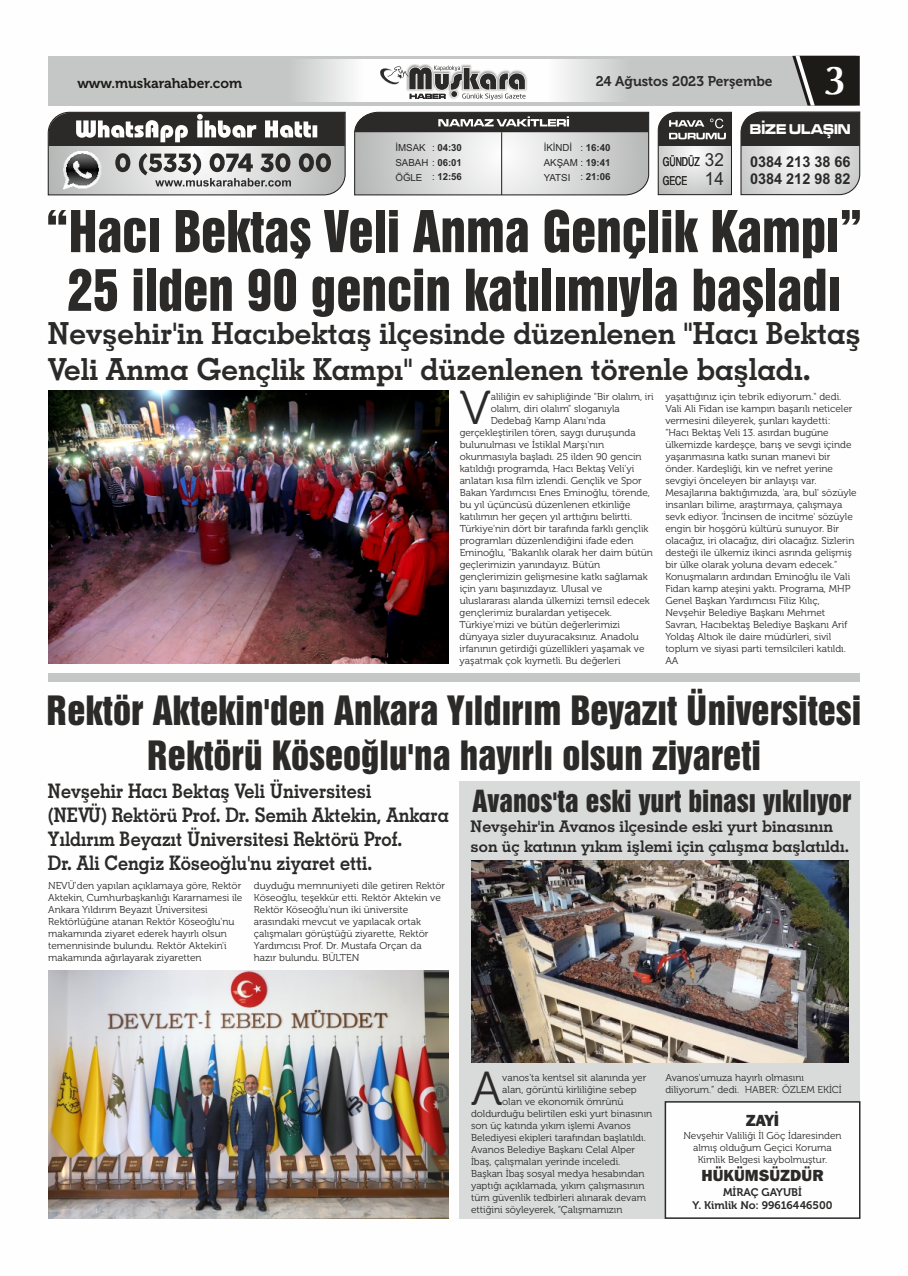
<style>
.page{position:relative;width:908px;height:1276px;background:#fff}
.page>*{position:absolute;margin:0;border:0;box-sizing:border-box;transform-origin:0 0}
.t1{font:52.6px/58.7px "Swiss 921 BT";color:#2b2a29;text-align:center}
.t2{font:47.5px "Museo 300";color:#2b2a29}
.t3{font:700 40.7px "Optima";color:#fefefe}
.t4{font:36.9px/45px "Swiss 921 BT";color:#2b2a29;text-align:center}
.t5{font:30.4px/36.5px "Geometric Slabserif 703 Bold BT";color:#2b2a29}
.t6{font:27.8px "Swiss 921 BT";color:#2b2a29}
.t7{font:20.1px/24px "Geometric Slabserif 703 Bold BT";color:#2b2a29;scale:.9 1}
.t8{font:16.1px/19.3px "Geometric Slabserif 703 Bold BT";color:#2b2a29}
.t9{font:800 16px "Franklin Gothic IT Cby BT";color:#2b2a29}
.t10{font:700 15px/17.1px "Arial Narrow";color:#2b2a29;scale:1.17 1}
.t11{font:14.7px "Microgramma D Bold Exte";color:#fefefe;scale:.85 1}
.t12{font:14px "Museo 700";color:#2b2a29}
.t13{font:14px "Museo 700";color:#1c1b17}
.t14{font:condensed 12.3px "Helvetica";color:#2b2a29;scale:.86 1}
.t15{font:11px/13.2px "Museo 700";color:#2b2a29;text-align:center}
.t16{font:10px/12px "Museo 300";color:#2b2a29}
.t17{font:9.7px/14.8px "Arial";color:#2b2a29}
.t18{font:700 9.7px "Arial";color:#2b2a29}
.s1{font-weight:700}
.s2{font-weight:400}
.s3{font-family:"Arial";font-stretch:normal;font-size:18px}
</style>
<div class="page">
<svg style="left:47px;top:111px;width:299px;height:85px;background:#90908f"></svg>
<svg style="left:354px;top:111px;width:295px;height:85px;background:#b1b1b1"></svg>
<svg style="left:657px;top:111px;width:75px;height:85px;background:#9e9e9d"></svg>
<div style="left:48px;top:56px;width:811px;height:50px;background:#c5c6c6"></div>
<img style="left:303px;top:60px;width:312px;height:41px">
<svg style="left:740px;top:56px;width:120px;height:140px"></svg>
<img style="left:406px;top:64px;width:121px;height:36px">
<svg style="left:378px;top:66px;width:148px;height:36px;background:#aeadad"></svg>
<div style="left:48px;top:673px;width:811px;height:9px;background:#c5c6c6"></div>
<img style="left:48px;top:970px;width:400px;height:248px">
<div style="left:459px;top:780px;width:400px;height:438px;background:#d9dada"></div>
<div style="left:663px;top:1100px;width:197px;height:119px;background:#fefefe"></div>
<img style="left:471px;top:860px;width:377px;height:203px">
<img style="left:48px;top:390px;width:400px;height:274px">
<h3 class="t13" style="left:77px;top:78px;width:166px">www.muskarahaber.com</h3>
<h3 class="t12" style="left:595px;top:75px;width:178px">24 Ağustos 2023 Perşembe</h3>
<h3 class="t3" style="left:822px;top:62px;width:26px">3</h3>
<p class="t17" style="left:395px;top:141px;width:68px">İMSAK<br>SABAH : <span class="s1">06:01</span></p>
<p class="t17" style="left:543px;top:141px;width:68px">İKİNDİ<br>AKŞAM : <span class="s1">19:41</span></p>
<p class="t18" style="left:432px;top:144px;width:31px"><span class="s2">:</span> 04:30</p>
<p class="t18" style="left:580px;top:144px;width:32px"><span class="s2">:</span> 16:40</p>
<p class="t17" style="left:395px;top:171px;width:68px">ÖĞLE : <span class="s1">12:56</span></p>
<p class="t17" style="left:543px;top:171px;width:68px">YATSI : <span class="s1">21:06</span></p>
<h3 class="t11" style="left:749px;top:122px;width:120px">BİZE ULAŞIN</h3>
<p class="t14" style="left:662px;top:157px;width:73px">GÜNDÜZ <span class="s3">32</span></p>
<h3 class="t10" style="left:749px;top:155px;width:87px">0384 213 38 66<br>0384 212 98 82</h3>
<p class="t14" style="left:662px;top:176px;width:73px">GECE <span class="s3">14</span></p>
<h1 class="t1" style="left:46px;top:209px;width:817px">“Hacı Bektaş Veli Anma Gençlik Kampı”<br>25 ilden 90 gencin katılımıyla başladı</h1>
<h3 class="t5" style="left:48px;top:318px;width:814px">Nevşehir'in Hacıbektaş ilçesinde düzenlenen "Hacı Bektaş<br>Veli Anma Gençlik Kampı" düzenlenen törenle başladı.</h3>
<h2 class="t2" style="left:459px;top:388px;width:33px">V</h2>
<p class="t16" style="left:490px;top:391px;width:164px">aliliğin ev sahipliğinde "Bir olalım, iri</p>
<p class="t16" style="left:490px;top:403px;width:131px">olalım, diri olalım" sloganıyla</p>
<p class="t16" style="left:490px;top:415px;width:116px">Dedebağ Kamp Alanı'nda</p>
<p class="t16" style="left:459px;top:427px;width:177px">gerçekleştirilen tören, saygı duruşunda</p>
<p class="t16" style="left:459px;top:439px;width:146px">bulunulması ve İstiklal Marşı'nın</p>
<p class="t16" style="left:459px;top:451px;width:183px">okunmasıyla başladı. 25 ilden 90 gencin</p>
<p class="t16" style="left:459px;top:463px;width:176px">katıldığı programda, Hacı Bektaş Veli'yi</p>
<p class="t16" style="left:459px;top:475px;width:184px">anlatan kısa film izlendi. Gençlik ve Spor</p>
<p class="t16" style="left:459px;top:487px;width:192px">Bakan Yardımcısı Enes Eminoğlu, törende,</p>
<p class="t16" style="left:459px;top:499px;width:172px">bu yıl üçüncüsü düzenlenen etkinliğe</p>
<p class="t16" style="left:459px;top:511px;width:174px">katılımın her geçen yıl arttığını belirtti.</p>
<p class="t16" style="left:459px;top:523px;width:190px">Türkiye'nin dört bir tarafında farklı gençlik</p>
<p class="t16" style="left:459px;top:535px;width:175px">programları düzenlendiğini ifade eden</p>
<p class="t16" style="left:459px;top:547px;width:195px">Eminoğlu, "Bakanlık olarak her daim bütün</p>
<p class="t16" style="left:459px;top:559px;width:142px">geçlerimizin yanındayız. Bütün</p>
<p class="t16" style="left:459px;top:571px;width:189px">gençlerimizin gelişmesine katkı sağlamak</p>
<p class="t16" style="left:459px;top:583px;width:144px">için yanı başınızdayız. Ulusal ve</p>
<p class="t16" style="left:459px;top:595px;width:192px">uluslararası alanda ülkemizi temsil edecek</p>
<p class="t16" style="left:459px;top:607px;width:154px">gençlerimiz buralardan yetişecek.</p>
<p class="t16" style="left:459px;top:619px;width:162px">Türkiye'mizi ve bütün değerlerimizi</p>
<p class="t16" style="left:459px;top:631px;width:181px">dünyaya sizler duyuracaksınız. Anadolu</p>
<p class="t16" style="left:459px;top:643px;width:186px">irfanının getirdiği güzellikleri yaşamak ve</p>
<p class="t16" style="left:459px;top:655px;width:162px">yaşatmak çok kıymetli. Bu değerleri</p>
<p class="t16" style="left:665px;top:391px;width:193px">yaşattığınız için tebrik ediyorum." dedi.<br>Vali Ali Fidan ise kampın başarılı neticeler vermesini dileyerek, şunları kaydetti: "Hacı Bektaş Veli 13. asırdan bugüne ülkemizde kardeşçe, barış ve sevgi içinde yaşanmasına katkı sunan manevi bir önder. Kardeşliği, kin ve nefret yerine sevgiyi önceleyen bir anlayışı var.<br>Mesajlarına baktığımızda, 'ara, bul' sözüyle insanları bilime, araştırmaya, çalışmaya sevk ediyor. 'İncinsen de incitme' sözüyle engin bir hoşgörü kültürü sunuyor. Bir olacağız, iri olacağız, diri olacağız. Sizlerin desteği ile ülkemiz ikinci asrında gelişmiş bir ülke olarak yoluna devam edecek." Konuşmaların ardından Eminoğlu ile Vali Fidan kamp ateşini yaktı. Programa, MHP Genel Başkan Yardımcısı Filiz Kılıç, Nevşehir Belediye Başkanı Mehmet Savran, Hacıbektaş Belediye Başkanı Arif Yoldaş Altıok ile daire müdürleri, sivil toplum ve siyasi parti temsilcileri katıldı.<br>AA</p>
<h3 class="t4" style="left:46px;top:693px;width:816px">Rektör Aktekin'den Ankara Yıldırım Beyazıt Üniversitesi<br>Rektörü Köseoğlu'na hayırlı olsun ziyareti</h3>
<h3 class="t7" style="left:48px;top:780px;width:446px">Nevşehir Hacı Bektaş Veli Üniversitesi<br>(NEVÜ) Rektörü Prof. Dr. Semih Aktekin, Ankara Yıldırım Beyazıt Üniversitesi Rektörü Prof.<br>Dr. Ali Cengiz Köseoğlu'nu ziyaret etti.</h3>
<p class="t16" style="left:48px;top:880px;width:196px">NEVÜ'den yapılan açıklamaya göre, Rektör Aktekin, Cumhurbaşkanlığı Kararnamesi ile Ankara Yıldırım Beyazıt Üniversitesi Rektörlüğüne atanan Rektör Köseoğlu'nu makamında ziyaret ederek hayırlı olsun temennisinde bulundu. Rektör Aktekin'i makamında ağırlayarak ziyaretten</p>
<p class="t16" style="left:254px;top:880px;width:193px">duyduğu memnuniyeti dile getiren Rektör Köseoğlu, teşekkür etti. Rektör Aktekin ve Rektör Köseoğlu'nun iki üniversite arasındaki mevcut ve yapılacak ortak çalışmaları görüştüğü ziyarette, Rektör Yardımcısı Prof. Dr. Mustafa Orçan da hazır bulundu. BÜLTEN</p>
<h3 class="t6" style="left:472px;top:791px;width:380px">Avanos'ta eski yurt binası yıkılıyor</h3>
<h3 class="t8" style="left:470px;top:818px;width:380px">Nevşehir'in Avanos ilçesinde eski yurt binasının son üç katının yıkım işlemi için çalışma başlatıldı.</h3>
<h2 class="t2" style="left:471px;top:1069px;width:33px">A</h2>
<p class="t16" style="left:502px;top:1072px;width:146px">vanos'ta kentsel sit alanında yer</p>
<p class="t16" style="left:502px;top:1084px;width:136px">alan, görüntü kirliliğine sebep</p>
<p class="t16" style="left:502px;top:1096px;width:123px">olan ve ekonomik ömrünü</p>
<p class="t16" style="left:471px;top:1108px;width:183px">doldurduğu belirtilen eski yurt binasının</p>
<p class="t16" style="left:471px;top:1120px;width:161px">son üç katında yıkım işlemi Avanos</p>
<p class="t16" style="left:471px;top:1132px;width:176px">Belediyesi ekipleri tarafından başlatıldı.</p>
<p class="t16" style="left:471px;top:1144px;width:165px">Avanos Belediye Başkanı Celal Alper</p>
<p class="t16" style="left:471px;top:1156px;width:151px">İbaş, çalışmaları yerinde inceledi.</p>
<p class="t16" style="left:471px;top:1168px;width:175px">Başkan İbaş sosyal medya hesabından</p>
<p class="t16" style="left:471px;top:1180px;width:175px">yaptığı açıklamada, yıkım çalışmasının</p>
<p class="t16" style="left:471px;top:1192px;width:176px">tüm güvenlik tedbirleri alınarak devam</p>
<p class="t16" style="left:471px;top:1204px;width:153px">ettiğini söyleyerek, “Çalışmamızın</p>
<p class="t16" style="left:665px;top:1072px;width:178px">Avanos'umuza hayırlı olmasını diliyorum.” dedi. HABER: ÖZLEM EKİCİ</p>
<h3 class="t9" style="left:745px;top:1113px;width:35px">ZAYİ</h3>
<p class="t16" style="left:683px;top:1130px;width:160px;text-align:center">Nevşehir Valiliği İl Göç İdaresinden almış olduğum Geçici Koruma<br>Kimlik Belgesi kaybolmuştur.</p>
<h3 class="t9" style="left:701px;top:1169px;width:123px">HÜKÜMSÜZDÜR</h3>
<p class="t15" style="left:692px;top:1186px;width:141px">MİRAÇ GAYUBİ<br>Y. Kimlik No: 99616446500</p>
</div>
